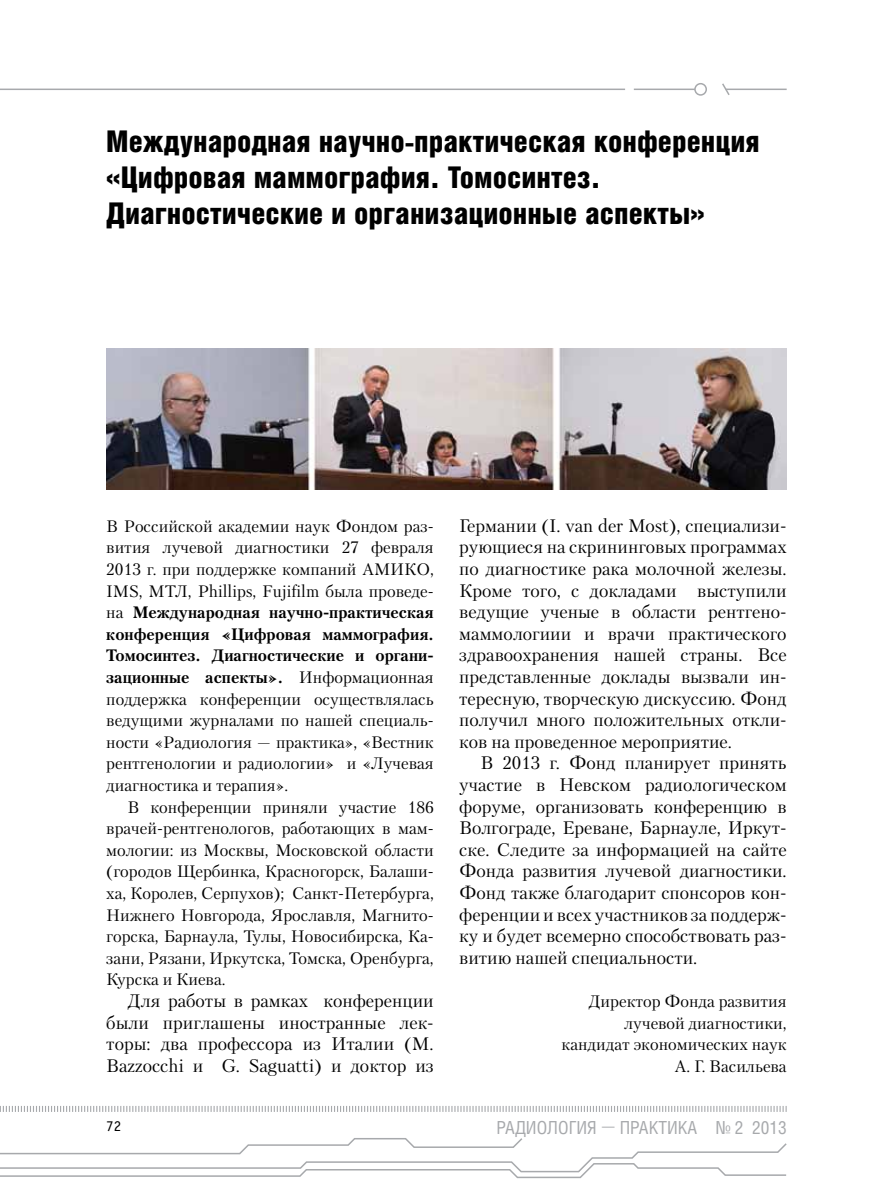
<style>
.page{position:relative;width:893px;height:1191px;background:#fff}
.page>*{position:absolute;margin:0;border:0;box-sizing:border-box;transform-origin:0 0}
.t1{font:900 30px/36px "Helios Cond";color:#000}
.t2{font:18px/21.6px "Petersburg C";color:#000;text-align:justify}
.t3{font:18px "Helios Cond";color:#a7a9ac}
.t4{font:16.5px/21.6px "Petersburg C";color:#000;text-align:justify}
.t5{font:15px "Officina Sans C";color:#000}
.s1{font-weight:700}
.s2{font-family:"Petersburg C";font-weight:700}
</style>
<div class="page">
<svg style="left:0;top:1106px;width:787px;height:6px"></svg>
<svg style="left:0;top:1138px;width:787px;height:40px"></svg>
<hr style="left:0;top:89px;width:625px;height:1px;background:#a7a9ac">
<hr style="left:634px;top:89px;width:61px;height:1px;background:#a7a9ac">
<div style="left:694px;top:83px;width:13px;height:13px;border:2px solid #a7a9ac;border-radius:50%"></div>
<hr style="left:725px;top:89px;width:62px;height:1px;background:#a7a9ac">
<svg style="left:722px;top:83px;width:9px;height:12px"></svg>
<img style="left:106px;top:349px;width:681px;height:140px">
<h1 class="t1" style="left:106px;top:123px;width:655px">Международная научно-практическая конференция «Цифровая маммография. Томосинтез.<br>Диагностические и организационные аспекты»</h1>
<p class="t4" style="left:106px;top:515px;width:329px">В Российской академии наук Фондом раз&shy;вития лучевой диагностики 27 февраля 2013 г. при поддержке компаний АМИКО, IMS, МТЛ, Phillips, Fujifilm была проведе&shy;на <span class="s1">Международная научно-практическая конференция «Цифровая маммография.<br>Томосинтез. Диагностические и органи&shy;зационные аспекты».</span> Информационная поддержка конференции осуществлялась ведущими журналами по нашей специаль&shy;ности «Радиология — практика», «Вестник рентгенологии и радиологии» и «Лучевая диагностика и терапия».</p>
<p class="t4" style="left:106px;top:796px;width:329px;text-indent:21px">В конференции приняли участие 186 врачей-рентгенологов, работающих в мам&shy;мологии: из Москвы, Московской области (городов Щербинка, Красногорск, Балаши&shy;ха, Королев, Серпухов); Санкт-Петербурга, Нижнего Новгорода, Ярославля, Магнито&shy;горска, Барнаула, Тулы, Новосибирска, Ка&shy;зани, Рязани, Иркутска, Томска, Оренбурга, Курска и Киева.</p>
<p class="t2" style="left:106px;top:989px;width:329px;text-indent:21px">Для работы в рамках конференции были приглашены иностранные лек&shy;торы: два профессора из Италии (M.<br>Bazzocchi и G. Saguatti) и доктор из</p>
<p class="t2" style="left:459px;top:514px;width:329px">Германии (I. van der Most), специализи&shy;рующиеся на скрининговых программах по диагностике рака молочной железы.<br>Кроме того, с докладами выступили ведущие ученые в области рентгено&shy;маммологиии и врачи практического здравоохранения нашей страны. Все представленные доклады вызвали ин&shy;тересную, творческую дискуссию. Фонд получил много положительных откли&shy;ков на проведенное мероприятие.</p>
<p class="t2" style="left:459px;top:752px;width:329px;text-indent:21px">В 2013 г. Фонд планирует принять участие в Невском радиологическом форуме, организовать конференцию в Волгограде, Ереване, Барнауле, Иркут&shy;ске. Следите за информацией на сайте Фонда развития лучевой диагностики.<br>Фонд также благодарит спонсоров кон&shy;ференции и всех участников за поддерж&shy;ку и будет всемерно способствовать раз&shy;витию нашей специальности.</p>
<p class="t4" style="left:561px;top:990px;width:227px;text-align:right">Директор Фонда развития лучевой диагностики, кандидат экономических наук<br>А. Г. Васильева</p>
<p class="t5" style="left:106px;top:1117px;width:16px">72</p>
<p class="t3" style="left:497px;top:1116px;width:291px">РАДИОЛОГИЯ <span class="s2">—</span> ПРАКТИКА № 2 2013</p>
</div>
